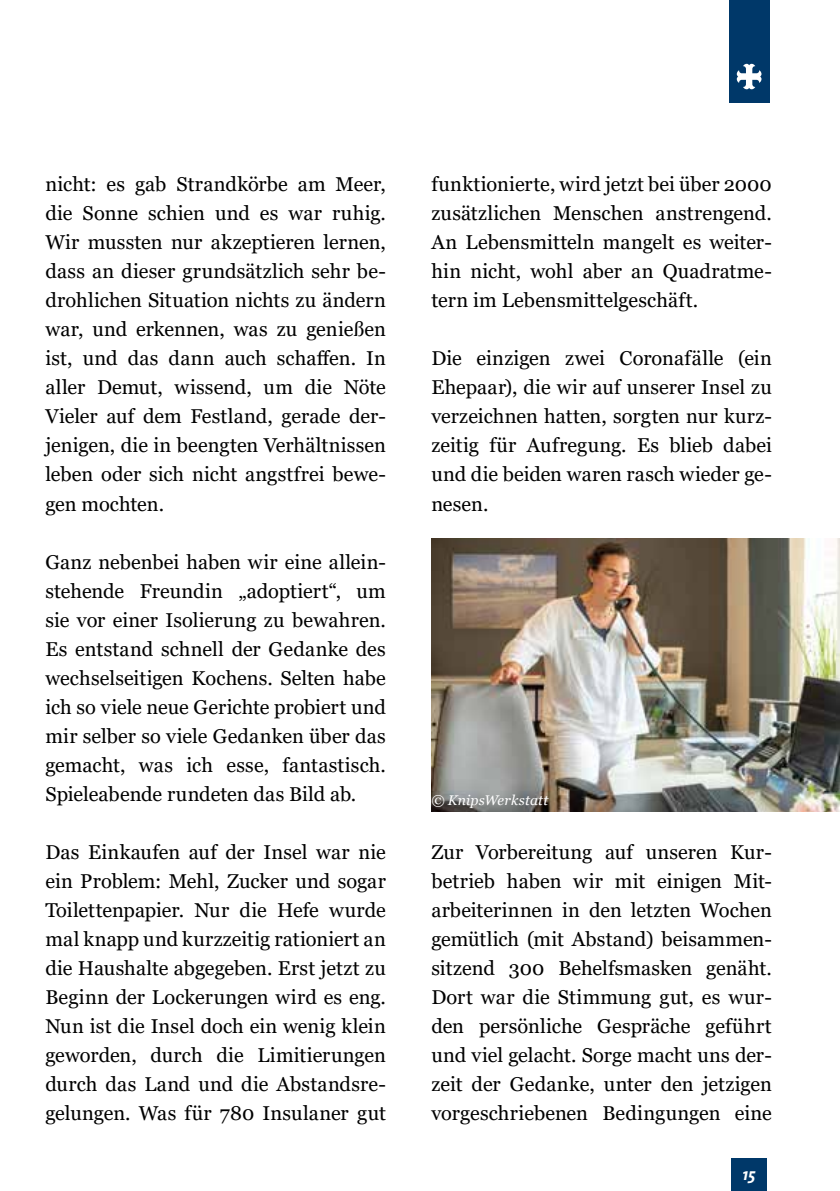
<style>
.page{position:relative;width:840px;height:1191px;background:#fff}
.page>*{position:absolute;margin:0;border:0;box-sizing:border-box;transform-origin:0 0}
.t1{font:20px/29px "Georgia";letter-spacing:.005em;color:#000;text-align:justify}
.t2{font:italic 700 17px "The Sans";color:#fff}
.t3{font:italic 14px "Georgia";letter-spacing:.01em;color:#fff}
</style>
<div class="page">
<img style="left:431px;top:539px;width:408px;height:272px">
<div style="left:730px;top:1158px;width:36px;height:33px;background:#003869"></div>
<div style="left:728px;top:0;width:40px;height:102px;background:#003869"></div>
<svg style="left:736px;top:64px;width:25px;height:25px"></svg>
<p class="t1" style="left:45px;top:170px;width:342px">nicht: es gab Strandkörbe am Meer, die Sonne schien und es war ruhig.<br>Wir mussten nur akzeptieren lernen, dass an dieser grundsätzlich sehr be&shy;drohlichen Situation nichts zu ändern war, und erkennen, was zu genießen ist, und das dann auch schaffen. In aller Demut, wissend, um die Nöte Vieler auf dem Festland, gerade der&shy;jenigen, die in beengten Verhältnissen leben oder sich nicht angstfrei bewe&shy;gen mochten.</p>
<p class="t1" style="left:45px;top:547px;width:342px">Ganz nebenbei haben wir eine allein&shy;stehende Freundin „adoptiert“, um sie vor einer Isolierung zu bewahren.<br>Es entstand schnell der Gedanke des wechselseitigen Kochens. Selten habe ich so viele neue Gerichte probiert und mir selber so viele Gedanken über das gemacht, was ich esse, fantastisch.<br>Spieleabende rundeten das Bild ab.</p>
<p class="t1" style="left:45px;top:837px;width:342px">Das Einkaufen auf der Insel war nie ein Problem: Mehl, Zucker und sogar Toilettenpapier. Nur die Hefe wurde mal knapp und kurzzeitig rationiert an die Haushalte abgegeben. Erst jetzt zu Beginn der Lockerungen wird es eng.<br>Nun ist die Insel doch ein wenig klein geworden, durch die Limitierungen durch das Land und die Abstandsre&shy;gelungen. Was für 780 Insulaner gut</p>
<p class="t1" style="left:431px;top:170px;width:342px">funktionierte, wird jetzt bei über 2000 zusätzlichen Menschen anstrengend.<br>An Lebensmitteln mangelt es weiter&shy;hin nicht, wohl aber an Quadratme&shy;tern im Lebensmittelgeschäft.</p>
<p class="t1" style="left:431px;top:344px;width:342px">Die einzigen zwei Coronafälle (ein Ehepaar), die wir auf unserer Insel zu verzeichnen hatten, sorgten nur kurz&shy;zeitig für Aufregung. Es blieb dabei und die beiden waren rasch wieder ge&shy;nesen.</p>
<p class="t3" style="left:431px;top:791px;width:119px">© KnipsWerkstatt</p>
<p class="t1" style="left:431px;top:837px;width:342px">Zur Vorbereitung auf unseren Kur&shy;betrieb haben wir mit einigen Mit&shy;arbeiterinnen in den letzten Wochen gemütlich (mit Abstand) beisammen&shy;sitzend 300 Behelfsmasken genäht.<br>Dort war die Stimmung gut, es wur&shy;den persönliche Gespräche geführt und viel gelacht. Sorge macht uns der&shy;zeit der Gedanke, unter den jetzigen vorgeschriebenen Bedingungen eine</p>
<p class="t2" style="left:742px;top:1163px;width:15px">15</p>
</div>
